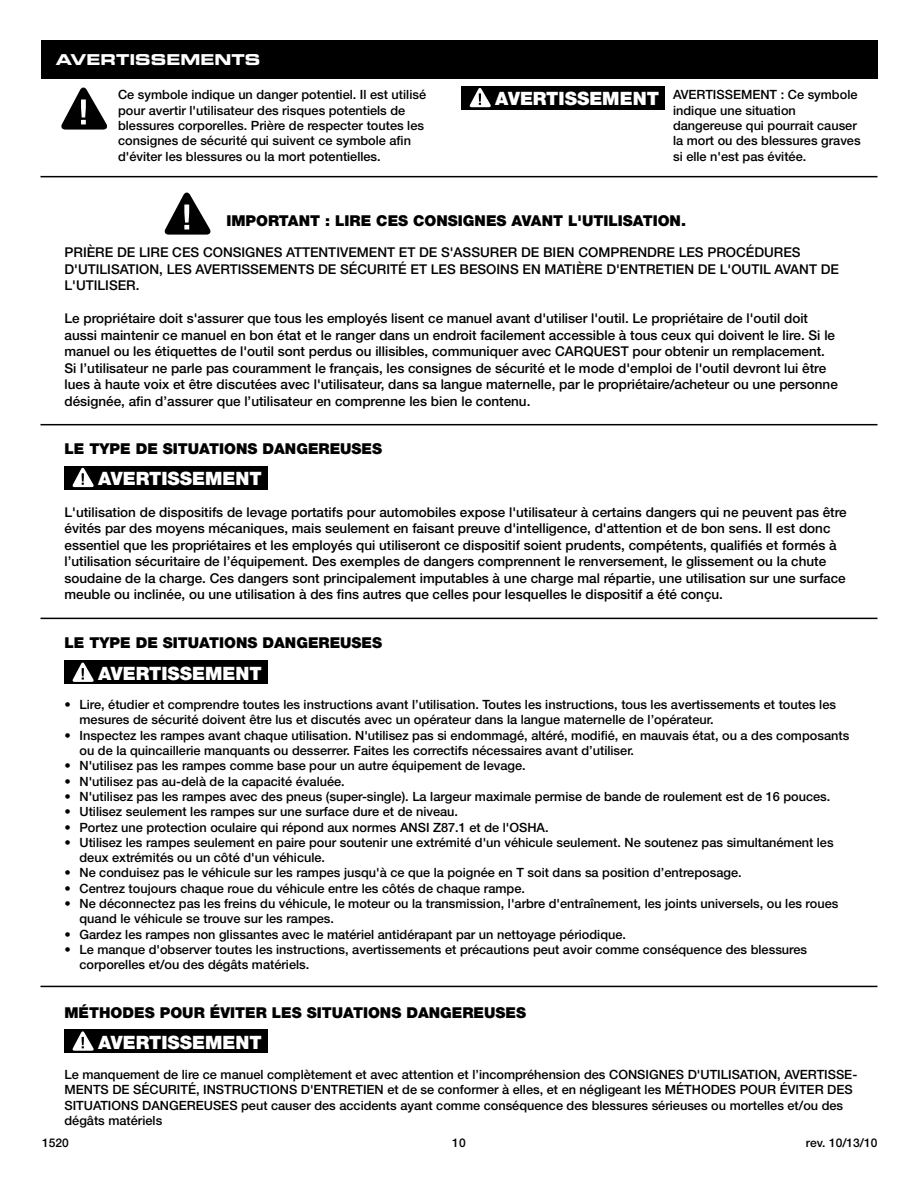
<style>
.page{position:relative;width:918px;height:1188px;background:#fff}
.page>*{position:absolute;margin:0;border:0;box-sizing:border-box;transform-origin:0 0}
.t1{font:900 18.45px "Helvetica Neue LT Std";color:#fff}
.t2{font:900 15px "Helvetica Neue LT Std";color:#000}
.t3{font:15px "Eurostile LT Std Bold Ex 2";color:#fff}
.t4{font:500 13.5px/16.5px "Helvetica Neue LT Std";color:#000}
.t5{font:500 12.75px/15.3px "Helvetica Neue LT Std";color:#000}
.t6{font:500 12px "Helvetica Neue LT Std";color:#000}
</style>
<div class="page">
<div style="left:41px;top:40px;width:837px;height:39px;background:#000"></div>
<hr style="left:40px;top:176px;width:838px;height:1px;background:#000">
<hr style="left:40px;top:424px;width:838px;height:1px;background:#000">
<hr style="left:40px;top:618px;width:838px;height:1px;background:#000">
<hr style="left:40px;top:986px;width:838px;height:1px;background:#000">
<svg style="left:165px;top:193px;width:45px;height:42px"></svg>
<svg style="left:61px;top:87px;width:46px;height:43px"></svg>
<div style="left:461px;top:86px;width:204px;height:24px;background:#000"></div>
<svg style="left:470px;top:88px;width:21px;height:19px"></svg>
<div style="left:64px;top:466px;width:203px;height:24px;background:#000"></div>
<svg style="left:73px;top:468px;width:21px;height:19px"></svg>
<div style="left:64px;top:661px;width:203px;height:23px;background:#000"></div>
<svg style="left:73px;top:663px;width:21px;height:19px"></svg>
<div style="left:64px;top:1029px;width:203px;height:24px;background:#000"></div>
<svg style="left:73px;top:1031px;width:21px;height:20px"></svg>
<p class="t3" style="left:56px;top:49px;width:31px">AVERTISSEMENTS</p>
<p class="t5" style="left:118px;top:87px;width:310px">Ce symbole indique un danger potentiel. Il est utilisé pour avertir l'utilisateur des risques potentiels de blessures corporelles. Prière de respecter toutes les consignes de sécurité qui suivent ce symbole afin d'éviter les blessures ou la mort potentielles.</p>
<p class="t5" style="left:673px;top:87px;width:189px">AVERTISSEMENT : Ce symbole indique une situation dangereuse qui pourrait causer la mort ou des blessures graves si elle n'est pas évitée.</p>
<h1 class="t1" style="left:495px;top:87px;width:165px">AVERTISSEMENT</h1>
<p class="t2" style="left:226px;top:211px;width:461px">IMPORTANT : LIRE CES CONSIGNES AVANT L'UTILISATION.</p>
<p class="t4" style="left:64px;top:244px;width:776px">PRIÈRE DE LIRE CES CONSIGNES ATTENTIVEMENT ET DE S'ASSURER DE BIEN COMPRENDRE LES PROCÉDURES<br>D'UTILISATION, LES AVERTISSEMENTS DE SÉCURITÉ ET LES BESOINS EN MATIÈRE D'ENTRETIEN DE L'OUTIL AVANT DE<br>L'UTILISER.</p>
<p class="t4" style="left:64px;top:310px;width:775px">Le propriétaire doit s'assurer que tous les employés lisent ce manuel avant d'utiliser l'outil. Le propriétaire de l'outil doit aussi maintenir ce manuel en bon état et le ranger dans un endroit facilement accessible à tous ceux qui doivent le lire. Si le manuel ou les étiquettes de l'outil sont perdus ou illisibles, communiquer avec CARQUEST pour obtenir un remplacement.<br>Si l’utilisateur ne parle pas couramment le français, les consignes de sécurité et le mode d'emploi de l'outil devront lui être lues à haute voix et être discutées avec l'utilisateur, dans sa langue maternelle, par le propriétaire/acheteur ou une personne désignée, afin d’assurer que l’utilisateur en comprenne les bien le contenu.</p>
<p class="t2" style="left:64px;top:440px;width:319px">LE TYPE DE SITUATIONS DANGEREUSES</p>
<h1 class="t1" style="left:98px;top:467px;width:165px">AVERTISSEMENT</h1>
<p class="t4" style="left:64px;top:504px;width:784px">L'utilisation de dispositifs de levage portatifs pour automobiles expose l'utilisateur à certains dangers qui ne peuvent pas être évités par des moyens mécaniques, mais seulement en faisant preuve d'intelligence, d'attention et de bon sens. Il est donc essentiel que les propriétaires et les employés qui utiliseront ce dispositif soient prudents, compétents, qualifiés et formés à l’utilisation sécuritaire de l’équipement. Des exemples de dangers comprennent le renversement, le glissement ou la chute soudaine de la charge. Ces dangers sont principalement imputables à une charge mal répartie, une utilisation sur une surface meuble ou inclinée, ou une utilisation à des fins autres que celles pour lesquelles le dispositif a été conçu.</p>
<p class="t2" style="left:64px;top:634px;width:319px">LE TYPE DE SITUATIONS DANGEREUSES</p>
<h1 class="t1" style="left:98px;top:662px;width:165px">AVERTISSEMENT</h1>
<p class="t5" style="left:79px;top:697px;width:758px;text-indent:-15px">• Lire, étudier et comprendre toutes les instructions avant l’utilisation. Toutes les instructions, tous les avertissements et toutes les mesures de sécurité doivent être lus et discutés avec un opérateur dans la langue maternelle de l’opérateur.</p>
<p class="t5" style="left:79px;top:727px;width:771px;text-indent:-15px">• Inspectez les rampes avant chaque utilisation. N'utilisez pas si endommagé, altéré, modifié, en mauvais état, ou a des composants ou de la quincaillerie manquants ou desserrer. Faites les correctifs nécessaires avant d’utiliser.</p>
<p class="t5" style="left:64px;top:758px;width:463px">• N'utilisez pas les rampes comme base pour un autre équipement de levage.</p>
<p class="t5" style="left:64px;top:773px;width:282px">• N'utilisez pas au-delà de la capacité évaluée.</p>
<p class="t5" style="left:64px;top:789px;width:767px">• N'utilisez pas les rampes avec des pneus (super-single). La largeur maximale permise de bande de roulement est de 16 pouces.</p>
<p class="t5" style="left:64px;top:804px;width:395px">• Utilisez seulement les rampes sur une surface dure et de niveau.</p>
<p class="t5" style="left:64px;top:819px;width:486px">• Portez une protection oculaire qui répond aux normes ANSI Z87.1 et de l'OSHA.</p>
<p class="t5" style="left:79px;top:834px;width:756px;text-indent:-15px">• Utilisez les rampes seulement en paire pour soutenir une extrémité d'un véhicule seulement. Ne soutenez pas simultanément les deux extrémités ou un côté d'un véhicule.</p>
<p class="t5" style="left:64px;top:865px;width:679px">• Ne conduisez pas le véhicule sur les rampes jusqu'à ce que la poignée en T soit dans sa position d’entreposage.</p>
<p class="t5" style="left:64px;top:880px;width:462px">• Centrez toujours chaque roue du véhicule entre les côtés de chaque rampe.</p>
<p class="t5" style="left:79px;top:896px;width:760px;text-indent:-15px">• Ne déconnectez pas les freins du véhicule, le moteur ou la transmission, l'arbre d'entraînement, les joints universels, ou les roues quand le véhicule se trouve sur les rampes.</p>
<p class="t5" style="left:64px;top:926px;width:563px">• Gardez les rampes non glissantes avec le matériel antidérapant par un nettoyage périodique.</p>
<p class="t5" style="left:79px;top:942px;width:729px;text-indent:-15px">• Le manque d'observer toutes les instructions, avertissements et précautions peut avoir comme conséquence des blessures corporelles et/ou des dégâts matériels.</p>
<p class="t2" style="left:64px;top:1004px;width:463px">MÉTHODES POUR ÉVITER LES SITUATIONS DANGEREUSES</p>
<h1 class="t1" style="left:98px;top:1031px;width:165px">AVERTISSEMENT</h1>
<p class="t5" style="left:64px;top:1067px;width:794px">Le manquement de lire ce manuel complètement et avec attention et l’incompréhension des CONSIGNES D'UTILISATION, AVERTISSE-MENTS DE SÉCURITÉ, INSTRUCTIONS D'ENTRETIEN et de se conformer à elles, et en négligeant les MÉTHODES POUR ÉVITER DES SITUATIONS DANGEREUSES peut causer des accidents ayant comme conséquence des blessures sérieuses ou mortelles et/ou des dégâts matériels</p>
<p class="t6" style="left:42px;top:1136px;width:28px">1520</p>
<p class="t6" style="left:452px;top:1136px;width:15px">10</p>
<p class="t6" style="left:806px;top:1136px;width:73px">rev. 10/13/10</p>
</div>
